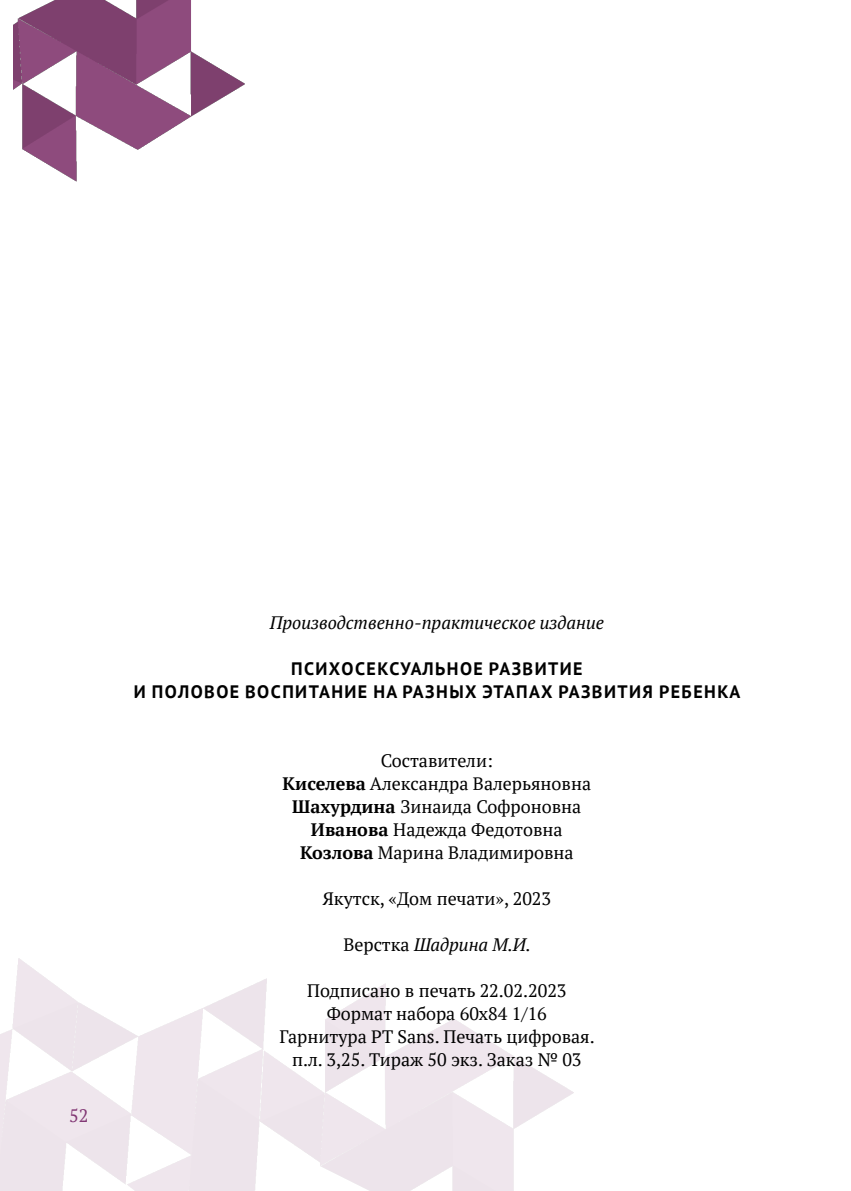
<style>
.page{position:relative;width:851px;height:1191px;background:#fff}
.page>*{position:absolute;margin:0;border:0;box-sizing:border-box;transform-origin:0 0}
.t1{font:18px/23px "PT Serif";color:#000;text-align:center}
.t2{font:700 18px/23px "PT Sans";letter-spacing:.08em;color:#000;text-align:center}
.t3{font:italic 18px "PT Serif";color:#000}
.t4{font:18px "PT Serif";color:#823875}
.s1{font-weight:700}
.s2{font-style:normal}
</style>
<div class="page">
<img style="left:0;top:958px;width:573px;height:233px">
<img style="left:14px;top:0;width:230px;height:182px">
<p class="t4" style="left:69px;top:1103px;width:21px">52</p>
<p class="t3" style="left:269px;top:611px;width:336px">Производственно-практическое издание</p>
<p class="t2" style="left:134px;top:657px;width:608px">Психосексуальное развитие<br>и половое воспитание на разных этапах развития ребенка</p>
<p class="t1" style="left:282px;top:749px;width:310px">Составители:<br><span class="s1">Киселева</span> Александра Валерьяновна<br><span class="s1">Шахурдина</span> Зинаида Софроновна<br><span class="s1">Иванова</span> Надежда Федотовна<br><span class="s1">Козлова</span> Марина Владимировна</p>
<p class="t1" style="left:322px;top:887px;width:230px">Якутск, «Дом печати», 2023</p>
<p class="t3" style="left:343px;top:933px;width:189px"><span class="s2">Верстка</span> Шадрина М.И.</p>
<p class="t1" style="left:279px;top:979px;width:317px">Подписано в печать 22.02.2023<br>Формат набора 60х84 1/16<br>Гарнитура PT Sans. Печать цифровая. п.л. 3,25. Тираж 50 экз. Заказ № 03</p>
</div>
